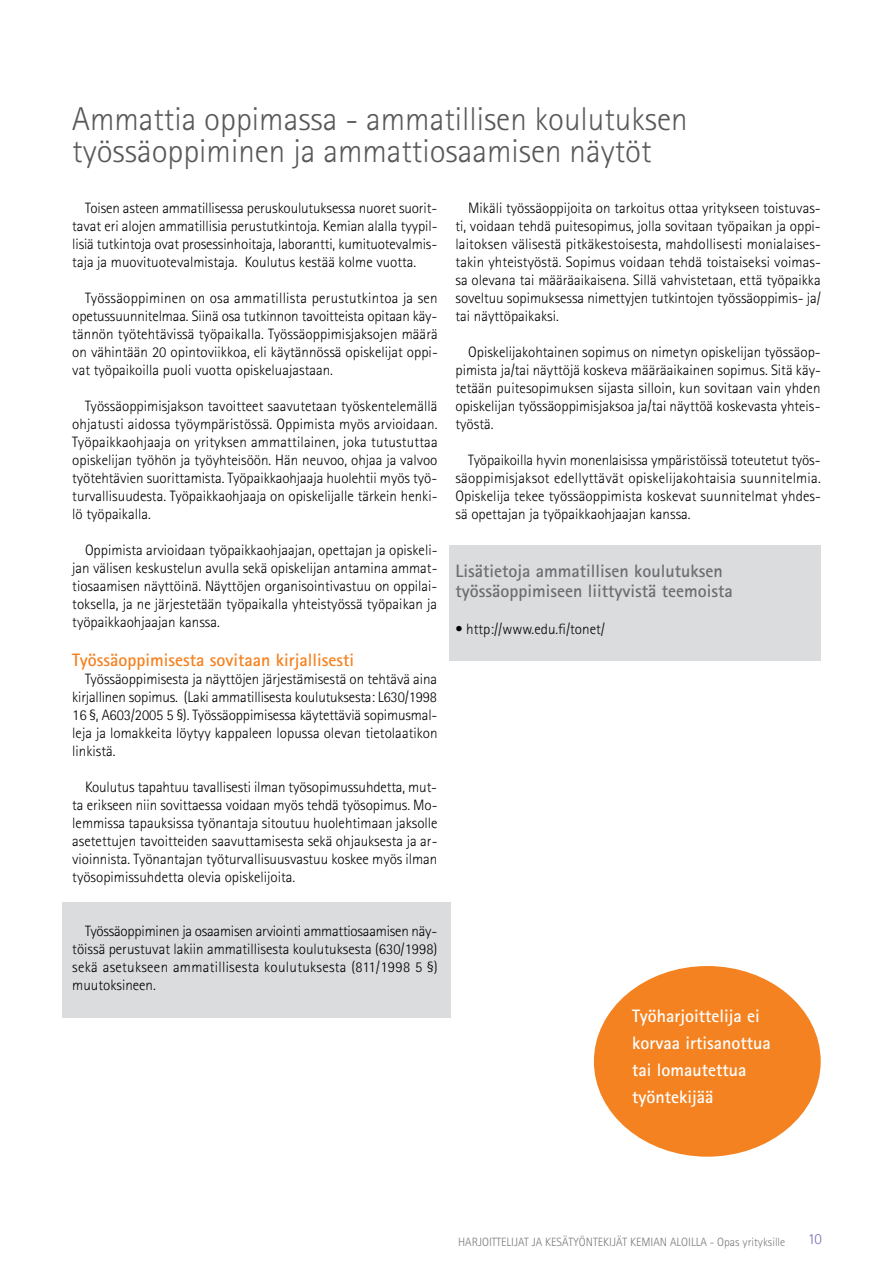
<style>
.page{position:relative;width:893px;height:1263px;background:#fff}
.page>*{position:absolute;margin:0;border:0;box-sizing:border-box;transform-origin:0 0}
.t1{font:300 33px/31.5px "Rotis Sans Serif";color:#58595b}
.t2{font:700 18px/19.5px "Rotis Sans Serif";color:#6d6e71}
.t3{font:700 18px/27px "Rotis Sans Serif";color:#fff}
.t4{font:700 18px "Rotis Sans Serif";color:#f58220}
.t5{font:300 15.3px "Rotis Sans Serif";color:#746eb3}
.t6{font:300 15px/18px "Rotis Sans Serif";color:#000;text-align:justify}
.t7{font:300 12px "Rotis Sans Serif";color:#797a7d}
</style>
<div class="page">
<div style="left:449px;top:546px;width:372px;height:115px;background:#dbdcde"></div>
<div style="left:62px;top:902px;width:389px;height:115px;background:#dbdcde"></div>
<div style="left:594px;top:966px;width:227px;height:191px;background:#f58220;border-radius:50%"></div>
<h1 class="t1" style="left:72px;top:103px;width:617px">Ammattia oppimassa - ammatillisen koulutuksen työssäoppiminen ja ammattiosaamisen näytöt</h1>
<p class="t6" style="left:72px;top:199px;width:367px;text-indent:13px">Toisen asteen ammatillisessa peruskoulutuksessa nuoret suorit&shy;tavat eri alojen ammatillisia perustutkintoja. Kemian alalla tyypil&shy;lisiä tutkintoja ovat prosessinhoitaja, laborantti, kumituotevalmis&shy;taja ja muovituotevalmistaja. Koulutus kestää kolme vuotta.</p>
<p class="t6" style="left:72px;top:289px;width:367px;text-indent:13px">Työssäoppiminen on osa ammatillista perustutkintoa ja sen opetussuunnitelmaa. Siinä osa tutkinnon tavoitteista opitaan käy&shy;tännön työtehtävissä työpaikalla. Työssäoppimisjaksojen määrä on vähintään 20 opintoviikkoa, eli käytännössä opiskelijat oppi&shy;vat työpaikoilla puoli vuotta opiskeluajastaan.</p>
<p class="t6" style="left:72px;top:397px;width:367px;text-indent:13px">Työssäoppimisjakson tavoitteet saavutetaan työskentelemällä ohjatusti aidossa työympäristössä. Oppimista myös arvioidaan.<br>Työpaikkaohjaaja on yrityksen ammattilainen, joka tutustuttaa opiskelijan työhön ja työyhteisöön. Hän neuvoo, ohjaa ja valvoo työtehtävien suorittamista. Työpaikkaohjaaja huolehtii myös työ&shy;turvallisuudesta. Työpaikkaohjaaja on opiskelijalle tärkein henki&shy;lö työpaikalla.</p>
<p class="t6" style="left:72px;top:541px;width:367px;text-indent:13px">Oppimista arvioidaan työpaikkaohjaajan, opettajan ja opiskeli&shy;jan välisen keskustelun avulla sekä opiskelijan antamina ammat&shy;tiosaamisen näyttöinä. Näyttöjen organisointivastuu on oppilai&shy;toksella, ja ne järjestetään työpaikalla yhteistyössä työpaikan ja työpaikkaohjaajan kanssa.</p>
<p class="t4" style="left:72px;top:648px;width:283px">Työssäoppimisesta sovitaan kirjallisesti</p>
<p class="t6" style="left:72px;top:670px;width:367px;text-indent:13px">Työssäoppimisesta ja näyttöjen järjestämisestä on tehtävä aina kirjallinen sopimus. (Laki ammatillisesta koulutuksesta: L630/1998<br>16 §, A603/2005 5 §). Työssäoppimisessa käytettäviä sopimusmal&shy;leja ja lomakkeita löytyy kappaleen lopussa olevan tietolaatikon linkistä.</p>
<p class="t6" style="left:72px;top:778px;width:367px;text-indent:13px">Koulutus tapahtuu tavallisesti ilman työsopimussuhdetta, mut&shy;ta erikseen niin sovittaessa voidaan myös tehdä työsopimus. Mo&shy;lemmissa tapauksissa työnantaja sitoutuu huolehtimaan jaksolle asetettujen tavoitteiden saavuttamisesta sekä ohjauksesta ja ar&shy;vioinnista. Työnantajan työturvallisuusvastuu koskee myös ilman työsopimissuhdetta olevia opiskelijoita.</p>
<p class="t6" style="left:72px;top:922px;width:367px;text-indent:13px">Työssäoppiminen ja osaamisen arviointi ammattiosaamisen näy&shy;töissä perustuvat lakiin ammatillisesta koulutuksesta (630/1998) sekä asetukseen ammatillisesta koulutuksesta (811/1998 5 §) muutoksineen.</p>
<p class="t6" style="left:455px;top:199px;width:367px;text-indent:13px">Mikäli työssäoppijoita on tarkoitus ottaa yritykseen toistuvas&shy;ti, voidaan tehdä puitesopimus, jolla sovitaan työpaikan ja oppi&shy;laitoksen välisestä pitkäkestoisesta, mahdollisesti monialaises&shy;takin yhteistyöstä. Sopimus voidaan tehdä toistaiseksi voimas&shy;sa olevana tai määräaikaisena. Sillä vahvistetaan, että työpaikka soveltuu sopimuksessa nimettyjen tutkintojen työssäoppimis- ja/ tai näyttöpaikaksi.</p>
<p class="t6" style="left:455px;top:343px;width:367px;text-indent:13px">Opiskelijakohtainen sopimus on nimetyn opiskelijan työssäop&shy;pimista ja/tai näyttöjä koskeva määräaikainen sopimus. Sitä käy&shy;tetään puitesopimuksen sijasta silloin, kun sovitaan vain yhden opiskelijan työssäoppimisjaksoa ja/tai näyttöä koskevasta yhteis&shy;työstä.</p>
<p class="t6" style="left:455px;top:451px;width:367px;text-indent:13px">Työpaikoilla hyvin monenlaisissa ympäristöissä toteutetut työs&shy;säoppimisjaksot edellyttävät opiskelijakohtaisia suunnitelmia.<br>Opiskelija tekee työssäoppimista koskevat suunnitelmat yhdes&shy;sä opettajan ja työpaikkaohjaajan kanssa.</p>
<p class="t2" style="left:455px;top:561px;width:279px">Lisätietoja ammatillisen koulutuksen työssäoppimiseen liittyvistä teemoista</p>
<p class="t6" style="left:455px;top:620px;width:151px">• http://www.edu.fi/tonet/</p>
<p class="t3" style="left:632px;top:1002px;width:140px">Työharjoittelija ei korvaa irtisanottua tai lomautettua työntekijää</p>
<p class="t7" style="left:458px;top:1235px;width:329px">HARJOITTELIJAT JA KESÄTYÖNTEKIJÄT KEMIAN ALOILLA - Opas yrityksille</p>
<p class="t5" style="left:808px;top:1230px;width:16px">10</p>
</div>
